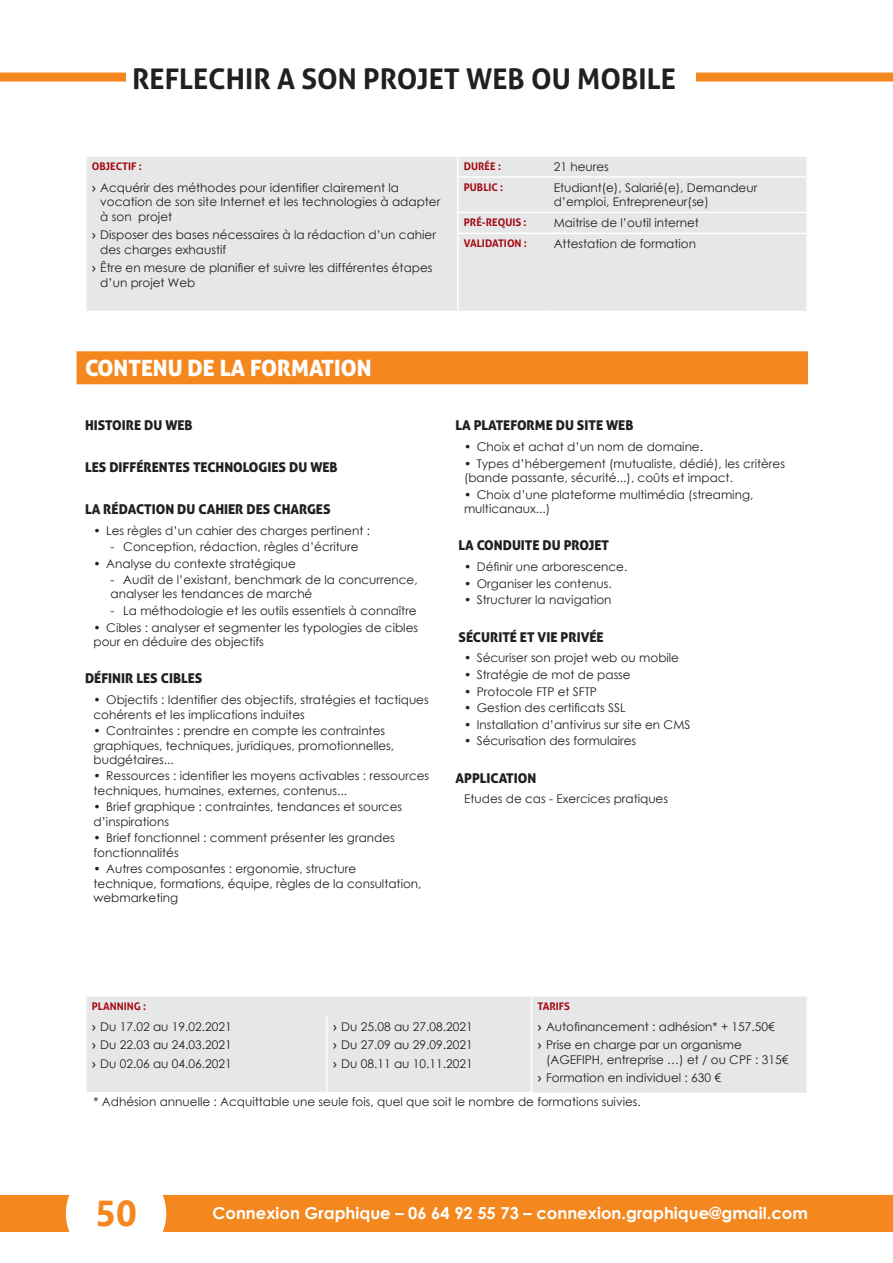
<style>
.page{position:relative;width:893px;height:1263px;background:#fff}
.page>*{position:absolute;margin:0;border:0;box-sizing:border-box;transform-origin:0 0}
.t1{font:700 36px "Ebrima";color:#f5871f}
.Titre_PAGE_1L{font:700 28.5px "Aller";color:#231f20}
.Titre_CONTENU{font:22.5px "Aller Display";color:#fff}
.t2{font:700 16.5px "Century Gothic";color:#fff}
.Sous-Titre_CONTENU{font:13.5px "Aller Display";color:#231f20}
.Texte_TABLEAU{font:12px/14.4px "Century Gothic";color:#231f20}
.Titre_TABLEAU{font:700 10.5px "Aller";color:#a30910}
.s1{font-family:"Aller"}
</style>
<div class="page">
<div style="left:0;top:1195px;width:893px;height:37px;background:#f5871f"></div>
<div style="left:66px;top:1163px;width:100px;height:100px;background:#fff;border-radius:50%"></div>
<div style="left:0;top:73px;width:893px;height:9px;background:#f5871f"></div>
<div style="left:87px;top:996px;width:719px;height:96px;background:#e6e7e9"></div>
<svg style="left:86px;top:997px;width:1px;height:18px"></svg>
<svg style="left:531px;top:996px;width:1px;height:19px"></svg>
<svg style="left:806px;top:997px;width:1px;height:18px"></svg>
<hr style="left:326px;top:1015px;width:1px;height:77px;background:#fff">
<hr style="left:531px;top:1015px;width:1px;height:77px;background:#fff">
<div style="left:77px;top:351px;width:731px;height:33px;background:#f5871f"></div>
<div style="left:87px;top:157px;width:719px;height:154px;background:#e6e7e9"></div>
<svg style="left:457px;top:157px;width:2px;height:19px"></svg>
<svg style="left:806px;top:157px;width:1px;height:19px"></svg>
<hr style="left:457px;top:176px;width:91px;height:2px;background:#fff">
<hr style="left:457px;top:178px;width:2px;height:34px;background:#fff">
<hr style="left:548px;top:176px;width:260px;height:2px;background:#fff">
<hr style="left:457px;top:212px;width:91px;height:1px;background:#fff">
<hr style="left:457px;top:213px;width:2px;height:20px;background:#fff">
<hr style="left:548px;top:212px;width:260px;height:1px;background:#fff">
<hr style="left:457px;top:233px;width:91px;height:1px;background:#fff">
<hr style="left:457px;top:234px;width:2px;height:77px;background:#fff">
<hr style="left:548px;top:233px;width:260px;height:1px;background:#fff">
<div style="left:126px;top:49px;width:569px;height:58px;background:#fff"></div>
<p class="Titre_PAGE_1L" style="left:132px;top:61px;width:545px">REFLECHIR A SON PROJET WEB OU MOBILE</p>
<p class="Titre_TABLEAU" style="left:92px;top:159px;width:51px">OBJECTIF :</p>
<p class="Titre_TABLEAU" style="left:464px;top:159px;width:39px">DURÉE :</p>
<p class="Texte_TABLEAU" style="left:554px;top:159px;width:57px">21 heures</p>
<p class="Texte_TABLEAU" style="left:100px;top:180px;width:342px;text-indent:-9px"><span class="s1">›</span> Acquérir des méthodes pour identifier clairement la vocation de son site Internet et les technologies à adapter à son projet</p>
<p class="Texte_TABLEAU" style="left:100px;top:228px;width:337px;text-indent:-9px"><span class="s1">›</span> Disposer des bases nécessaires à la rédaction d’un cahier des charges exhaustif</p>
<p class="Texte_TABLEAU" style="left:100px;top:261px;width:334px;text-indent:-9px"><span class="s1">›</span> Être en mesure de planifier et suivre les différentes étapes d’un projet Web</p>
<p class="Titre_TABLEAU" style="left:464px;top:180px;width:41px">PUBLIC :</p>
<p class="Texte_TABLEAU" style="left:554px;top:180px;width:205px">Etudiant(e), Salarié(e), Demandeur d’emploi, Entrepreneur(se)</p>
<p class="Titre_TABLEAU" style="left:464px;top:216px;width:64px">PRÉ-REQUIS :</p>
<p class="Texte_TABLEAU" style="left:554px;top:216px;width:147px">Maitrise de l’outil internet</p>
<p class="Titre_TABLEAU" style="left:464px;top:237px;width:65px">VALIDATION :</p>
<p class="Texte_TABLEAU" style="left:554px;top:237px;width:144px">Attestation de formation</p>
<p class="Titre_CONTENU" style="left:85px;top:353px;width:288px">CONTENU DE LA FORMATION</p>
<p class="Sous-Titre_CONTENU" style="left:85px;top:417px;width:109px">HISTOIRE DU WEB</p>
<p class="Sous-Titre_CONTENU" style="left:85px;top:459px;width:254px">LES DIFFÉRENTES TECHNOLOGIES DU WEB</p>
<p class="Sous-Titre_CONTENU" style="left:85px;top:500px;width:247px">LA RÉDACTION DU CAHIER DES CHARGES</p>
<p class="Texte_TABLEAU" style="left:94px;top:523px;width:278px">• Les règles d’un cahier des charges pertinent :</p>
<p class="Texte_TABLEAU" style="left:111px;top:539px;width:250px">- Conception, rédaction, règles d’écriture</p>
<p class="Texte_TABLEAU" style="left:94px;top:556px;width:204px">• Analyse du contexte stratégique</p>
<p class="Texte_TABLEAU" style="left:111px;top:572px;width:309px">- Audit de l’existant, benchmark de la concurrence, analyser les tendances de marché</p>
<p class="Texte_TABLEAU" style="left:111px;top:603px;width:308px">- La méthodologie et les outils essentiels à connaître</p>
<p class="Texte_TABLEAU" style="left:94px;top:620px;width:326px">• Cibles : analyser et segmenter les typologies de cibles pour en déduire des objectifs</p>
<p class="Sous-Titre_CONTENU" style="left:85px;top:670px;width:119px">DÉFINIR LES CIBLES</p>
<p class="Texte_TABLEAU" style="left:94px;top:692px;width:337px">• Objectifs : Identifier des objectifs, stratégies et tactiques cohérents et les implications induites</p>
<p class="Texte_TABLEAU" style="left:94px;top:723px;width:302px">• Contraintes : prendre en compte les contraintes graphiques, techniques, juridiques, promotionnelles, budgétaires...</p>
<p class="Texte_TABLEAU" style="left:94px;top:769px;width:337px">• Ressources : identifier les moyens activables : ressources techniques, humaines, externes, contenus...</p>
<p class="Texte_TABLEAU" style="left:94px;top:800px;width:310px">• Brief graphique : contraintes, tendances et sources d’inspirations</p>
<p class="Texte_TABLEAU" style="left:94px;top:830px;width:303px">• Brief fonctionnel : comment présenter les grandes fonctionnalités</p>
<p class="Texte_TABLEAU" style="left:94px;top:861px;width:330px">• Autres composantes : ergonomie, structure technique, formations, équipe, règles de la consultation, webmarketing</p>
<p class="Sous-Titre_CONTENU" style="left:455px;top:417px;width:179px">LA PLATEFORME DU SITE WEB</p>
<p class="Texte_TABLEAU" style="left:464px;top:439px;width:239px">• Choix et achat d’un nom de domaine.</p>
<p class="Texte_TABLEAU" style="left:464px;top:456px;width:322px">• Types d’hébergement (mutualiste, dédié), les critères (bande passante, sécurité...), coûts et impact.</p>
<p class="Texte_TABLEAU" style="left:464px;top:487px;width:291px">• Choix d’une plateforme multimédia (streaming, multicanaux...)</p>
<p class="Sous-Titre_CONTENU" style="left:458px;top:537px;width:152px">LA CONDUITE DU PROJET</p>
<p class="Texte_TABLEAU" style="left:464px;top:559px;width:165px">• Définir une arborescence.</p>
<p class="Texte_TABLEAU" style="left:464px;top:576px;width:147px">• Organiser les contenus.</p>
<p class="Texte_TABLEAU" style="left:464px;top:592px;width:149px">• Structurer la navigation</p>
<p class="Sous-Titre_CONTENU" style="left:458px;top:628px;width:147px">SÉCURITÉ ET VIE PRIVÉE</p>
<p class="Texte_TABLEAU" style="left:464px;top:651px;width:217px">• Sécuriser son projet web ou mobile</p>
<p class="Texte_TABLEAU" style="left:464px;top:667px;width:168px">• Stratégie de mot de passe</p>
<p class="Texte_TABLEAU" style="left:464px;top:684px;width:134px">• Protocole FTP et SFTP</p>
<p class="Texte_TABLEAU" style="left:464px;top:700px;width:163px">• Gestion des certificats SSL</p>
<p class="Texte_TABLEAU" style="left:464px;top:717px;width:228px">• Installation d’antivirus sur site en CMS</p>
<p class="Texte_TABLEAU" style="left:464px;top:733px;width:174px">• Sécurisation des formulaires</p>
<p class="Sous-Titre_CONTENU" style="left:455px;top:769px;width:82px">APPLICATION</p>
<p class="Texte_TABLEAU" style="left:464px;top:792px;width:206px">Etudes de cas - Exercices pratiques</p>
<p class="Titre_TABLEAU" style="left:92px;top:999px;width:56px">PLANNING :</p>
<p class="Titre_TABLEAU" style="left:537px;top:999px;width:34px">TARIFS</p>
<p class="Texte_TABLEAU" style="left:92px;top:1019px;width:141px"><span class="s1">›</span> Du 17.02 au 19.02.2021</p>
<p class="Texte_TABLEAU" style="left:92px;top:1037px;width:141px"><span class="s1">›</span> Du 22.03 au 24.03.2021</p>
<p class="Texte_TABLEAU" style="left:92px;top:1056px;width:141px"><span class="s1">›</span> Du 02.06 au 04.06.2021</p>
<p class="Texte_TABLEAU" style="left:537px;top:1019px;width:239px"><span class="s1">›</span> Autofinancement : adhésion* + 157.50€</p>
<p class="Texte_TABLEAU" style="left:546px;top:1037px;width:244px;text-indent:-9px"><span class="s1">›</span> Prise en charge par un organisme (AGEFIPH, entreprise …) et / ou CPF : 315€</p>
<p class="Texte_TABLEAU" style="left:537px;top:1070px;width:185px"><span class="s1">›</span> Formation en individuel : 630 €</p>
<p class="Texte_TABLEAU" style="left:94px;top:1094px;width:547px">* Adhésion annuelle : Acquittable une seule fois, quel que soit le nombre de formations suivies.</p>
<p class="Texte_TABLEAU" style="left:333px;top:1019px;width:141px"><span class="s1">›</span> Du 25.08 au 27.08.2021</p>
<p class="Texte_TABLEAU" style="left:333px;top:1037px;width:141px"><span class="s1">›</span> Du 27.09 au 29.09.2021</p>
<p class="Texte_TABLEAU" style="left:333px;top:1056px;width:141px"><span class="s1">›</span> Du 08. 11 au 10. 11.2021</p>
<h1 class="t1" style="left:95px;top:1184px;width:43px">50</h1>
<h3 class="t2" style="left:213px;top:1200px;width:597px">Connexion Graphique – 06 64 92 55 73 – connexion.graphique@gmail.com</h3>
</div>
